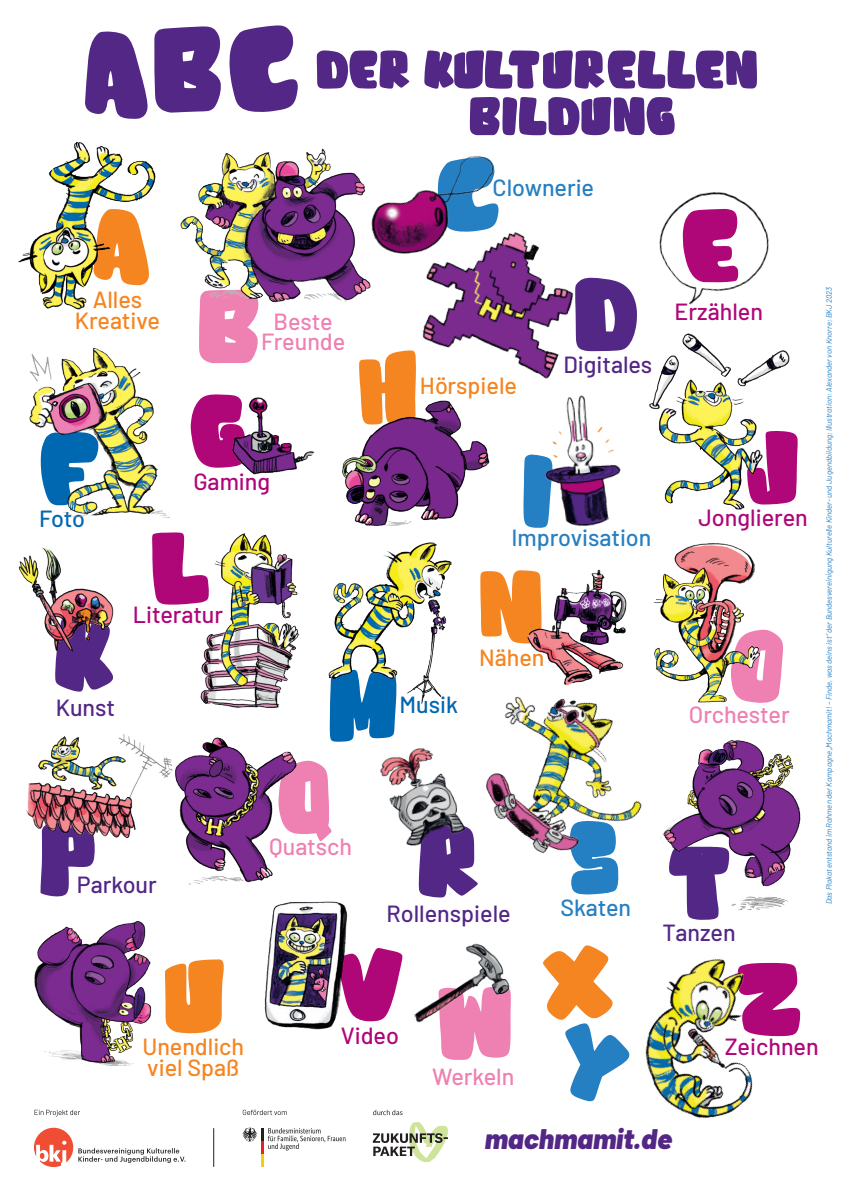
<style>
.page{position:relative;width:842px;height:1191px;background:#fff}
.page>*{position:absolute;margin:0;border:0;box-sizing:border-box;transform-origin:0 0}
.t1{font:104.6px "Noman";color:#522786}
.t2{font:104.6px "Noman";color:#0067b1}
.t3{font:104.6px "Noman";color:#ef80b2}
.t4{font:104.6px "Noman";color:#af0678}
.t5{font:104.6px "Noman";color:#f58520}
.t6{font:104.6px "Noman";color:#257fc3}
.t7{font:italic 900 28.3px "Barlow";color:#522786}
.t8{font:500 23.3px "Barlow";color:#af0678}
.t9{font:500 23.3px/20.5px "Barlow";color:#f58520;text-align:center}
.t10{font:500 23.3px "Barlow";color:#522786}
.t11{font:500 23.3px "Barlow";color:#ef80b2}
.t12{font:500 23.3px "Barlow";color:#257fc3}
.t13{font:500 23.3px "Barlow";color:#0067b1}
.t14{font:italic 7.8px "Barlow";color:#257fc3}
</style>
<div class="page">
<svg style="left:35px;top:1109px;width:45px;height:7px"></svg>
<svg style="left:243px;top:1109px;width:44px;height:6px"></svg>
<hr style="left:213px;top:1128px;width:1px;height:38px;background:#231f20">
<svg style="left:34px;top:1127px;width:151px;height:40px"></svg>
<svg style="left:242px;top:1127px;width:103px;height:39px"></svg>
<svg style="left:373px;top:1109px;width:30px;height:6px"></svg>
<svg style="left:373px;top:1122px;width:75px;height:40px"></svg>
<svg style="left:85px;top:25px;width:213px;height:94px"></svg>
<svg style="left:317px;top:50px;width:92px;height:39px"></svg>
<svg style="left:424px;top:50px;width:333px;height:39px"></svg>
<svg style="left:470px;top:97px;width:205px;height:38px"></svg>
<img style="left:18px;top:141px;width:138px;height:169px">
<img style="left:180px;top:148px;width:191px;height:155px">
<img style="left:351px;top:130px;width:172px;height:148px">
<img style="left:399px;top:200px;width:175px;height:179px">
<img style="left:659px;top:192px;width:110px;height:113px">
<img style="left:29px;top:347px;width:141px;height:171px">
<img style="left:232px;top:397px;width:83px;height:78px">
<img style="left:342px;top:400px;width:148px;height:126px">
<img style="left:649px;top:333px;width:141px;height:177px">
<img style="left:18px;top:547px;width:96px;height:105px">
<img style="left:200px;top:533px;width:99px;height:175px">
<img style="left:328px;top:542px;width:124px;height:162px">
<img style="left:527px;top:569px;width:100px;height:96px">
<img style="left:654px;top:543px;width:101px;height:160px">
<img style="left:26px;top:734px;width:147px;height:105px">
<img style="left:175px;top:737px;width:122px;height:148px">
<img style="left:380px;top:748px;width:73px;height:98px">
<img style="left:453px;top:665px;width:223px;height:189px">
<img style="left:660px;top:738px;width:141px;height:172px">
<img style="left:545px;top:395px;width:76px;height:132px">
<img style="left:34px;top:921px;width:118px;height:145px">
<img style="left:264px;top:901px;width:84px;height:129px">
<img style="left:414px;top:943px;width:96px;height:80px">
<img style="left:645px;top:959px;width:108px;height:159px">
<svg style="left:727px;top:626px;width:33px;height:77px"></svg>
<svg style="left:568px;top:819px;width:52px;height:35px"></svg>
<svg style="left:669px;top:846px;width:62px;height:64px"></svg>
<svg style="left:746px;top:430px;width:44px;height:75px"></svg>
<svg style="left:434px;top:155px;width:67px;height:80px"></svg>
<svg style="left:92px;top:207px;width:64px;height:80px"></svg>
<svg style="left:358px;top:350px;width:60px;height:75px"></svg>
<svg style="left:200px;top:533px;width:10px;height:74px"></svg>
<svg style="left:682px;top:208px;width:57px;height:75px"></svg>
<h3 class="t12" style="left:493px;top:171px;width:103px">Clownerie</h3>
<h3 class="t9" style="left:75px;top:287px;width:87px">Alles<br>Kreative</h3>
<h1 class="t3" style="left:198px;top:259px;width:63px">B</h1>
<h3 class="t11" style="left:274px;top:304px;width:61px">Beste</h3>
<h3 class="t11" style="left:261px;top:325px;width:86px">Freunde</h3>
<h1 class="t2" style="left:40px;top:401px;width:208px">F <sup>G</sup></h1>
<h3 class="t8" style="left:193px;top:464px;width:78px">Gaming</h3>
<h3 class="t13" style="left:39px;top:502px;width:48px">Foto</h3>
<h3 class="t9" style="left:420px;top:373px;width:99px">Hörspiele</h3>
<h1 class="t1" style="left:574px;top:247px;width:65px">D</h1>
<h3 class="t10" style="left:563px;top:348px;width:90px">Digitales</h3>
<h1 class="t6" style="left:522px;top:423px;width:33px">I</h1>
<h3 class="t12" style="left:511px;top:521px;width:142px">Improvisation</h3>
<h1 class="t1" style="left:54px;top:587px;width:60px">K</h1>
<h3 class="t10" style="left:56px;top:690px;width:61px">Kunst</h3>
<h3 class="t8" style="left:133px;top:598px;width:92px">Literatur</h3>
<h1 class="t1" style="left:39px;top:792px;width:57px">P</h1>
<h3 class="t10" style="left:77px;top:867px;width:81px">Parkour</h3>
<h3 class="t9" style="left:142px;top:1035px;width:103px;text-align:left">Unendlich viel Spaß</h3>
<h1 class="t2" style="left:328px;top:638px;width:71px">M</h1>
<h3 class="t13" style="left:399px;top:687px;width:60px">Musik</h3>
<h1 class="t5" style="left:479px;top:539px;width:66px">N</h1>
<h3 class="t9" style="left:479px;top:645px;width:67px">Nähen</h3>
<h1 class="t3" style="left:278px;top:730px;width:55px">Q</h1>
<h3 class="t11" style="left:269px;top:829px;width:84px">Quatsch</h3>
<h1 class="t1" style="left:418px;top:793px;width:61px">R</h1>
<h3 class="t10" style="left:387px;top:897px;width:126px">Rollenspiele</h3>
<h1 class="t4" style="left:337px;top:917px;width:67px">V</h1>
<h3 class="t8" style="left:341px;top:1018px;width:60px">Video</h3>
<h1 class="t3" style="left:438px;top:955px;width:76px">W</h1>
<h3 class="t11" style="left:432px;top:1059px;width:84px">Werkeln</h3>
<h3 class="t12" style="left:560px;top:891px;width:72px">Skaten</h3>
<h3 class="t8" style="left:674px;top:295px;width:90px">Erzählen</h3>
<h3 class="t8" style="left:698px;top:500px;width:111px">Jonglieren</h3>
<h3 class="t11" style="left:689px;top:697px;width:102px">Orchester</h3>
<h3 class="t10" style="left:662px;top:915px;width:75px">Tanzen</h3>
<h1 class="t4" style="left:737px;top:932px;width:64px">Z</h1>
<h3 class="t8" style="left:725px;top:1030px;width:95px">Zeichnen</h3>
<p class="t14" style="left:823px;top:904px;width:619px;rotate:-90deg">Das Plakat entstand im Rahmen der Kampagne „Machmamit! – Finde, was deins ist“ der Bundesvereinigung Kulturelle Kinder- und Jugendbildung; Illustration: Alexander von Knorre; BKJ 2023</p>
<h2 class="t7" style="left:485px;top:1117px;width:189px">machmamit.de</h2>
</div>
